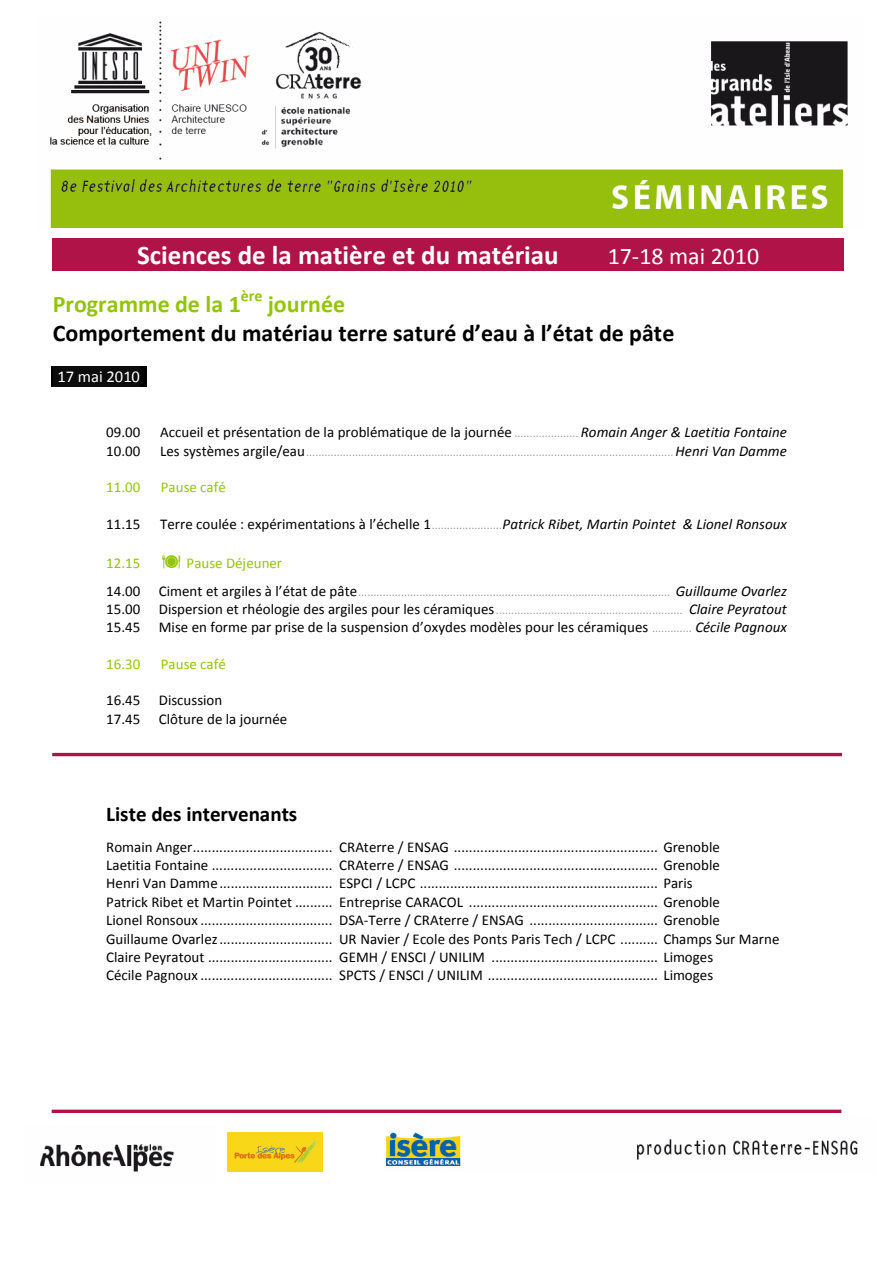
<style>
.page{position:relative;width:893px;height:1263px;background:#fff}
.page>*{position:absolute;margin:0;border:0;box-sizing:border-box;transform-origin:0 0}
.t1{font:700 27px "Calibri";color:#fff}
.t2{font:700 24px "Calibri";color:#000}
.t3{font:700 24px "Calibri";color:#93c507}
.t4{font:24px "Calibri";letter-spacing:-.005em;color:#fff}
.t5{font:700 21px "Calibri";color:#000}
.t6{font:16.5px "Calibri";color:#fff}
.t7{font:700 15.9px "Calibri";color:#93c507}
.t8{font:15px/18.3px "Calibri";color:#000}
.t9{font:italic 15px "Calibri";letter-spacing:.005em;color:#000}
.t10{font:15px "Calibri";color:#93c507}
.t11{font:12px/18.3px "Calibri";color:#999}
.s1{font-size:12px;color:#999}
.s2{font-style:italic}
.s3{font-size:15px;color:#000}
.s4{font-style:italic;font-size:15px;color:#000}
.s5{font-style:normal}
.s6{font-style:normal;font-size:12px;color:#999}
</style>
<div class="page">
<div style="left:53px;top:238px;width:790px;height:33px;background:#af1347"></div>
<div style="left:51px;top:366px;width:96px;height:20px;background:#000"></div>
<div style="left:54px;top:366px;width:86px;height:20px;background:#0c0c0c"></div>
<img style="left:50px;top:21px;width:798px;height:207px">
<hr style="left:52px;top:1110px;width:789px;height:3px;background:#af1448">
<hr style="left:52px;top:753px;width:789px;height:3px;background:#af1448">
<img style="left:40px;top:1144px;width:134px;height:28px">
<img style="left:386px;top:1132px;width:472px;height:34px">
<img style="left:228px;top:1132px;width:94px;height:39px">
<h1 class="t1" style="left:137px;top:245px;width:423px">Sciences de la matière et du matériau</h1>
<h2 class="t4" style="left:607px;top:247px;width:153px">17-18 mai 2010</h2>
<h2 class="t3" style="left:53px;top:296px;width:190px">Programme de la 1</h2>
<p class="t7" style="left:241px;top:290px;width:23px">ère</p>
<h2 class="t3" style="left:268px;top:296px;width:79px">journée</h2>
<h2 class="t2" style="left:53px;top:325px;width:623px">Comportement du matériau terre saturé d’eau à l’état de pâte</h2>
<p class="t6" style="left:57px;top:370px;width:84px">17 mai 2010</p>
<p class="t8" style="left:106px;top:424px;width:36px">09.00</p>
<p class="t8" style="left:160px;top:424px;width:628px">Accueil et présentation de la problématique de la journée <span class="s1">.....................</span> <span class="s2">Romain Anger &amp; Laetitia Fontaine</span></p>
<p class="t8" style="left:106px;top:442px;width:36px">10.00</p>
<p class="t11" style="left:160px;top:443px;width:628px"><span class="s3">Les systèmes argile/eau</span>........................................................................................................................ <span class="s4">Henri Van Damme</span></p>
<p class="t10" style="left:106px;top:481px;width:36px">11.00</p>
<p class="t10" style="left:161px;top:481px;width:67px">Pause café</p>
<p class="t8" style="left:106px;top:516px;width:36px">11.15</p>
<p class="t9" style="left:160px;top:519px;width:628px"><span class="s5">Terre coulée : expérimentations à l’échelle 1</span><span class="s6">.......................</span>Patrick Ribet, Martin Pointet &amp; Lionel Ronsoux</p>
<p class="t10" style="left:106px;top:557px;width:36px">12.15</p>
<p class="t10" style="left:186px;top:557px;width:97px">Pause Déjeuner</p>
<p class="t11" style="left:106px;top:583px;width:682px"><span class="s3">14.00 Ciment et argiles à l’état de pâte</span>...................................................................................................... <span class="s4">Guillaume Ovarlez<br></span><span class="s3">15.00 Dispersion et rhéologie des argiles pour les céramiques</span>............................................................. <span class="s4">Claire Peyratout</span></p>
<p class="t8" style="left:106px;top:619px;width:682px">15.45 Mise en forme par prise de la suspension d’oxydes modèles pour les céramiques <span class="s1">.............</span> <span class="s2">Cécile Pagnoux</span></p>
<p class="t10" style="left:106px;top:658px;width:36px">16.30</p>
<p class="t10" style="left:161px;top:658px;width:67px">Pause café</p>
<p class="t8" style="left:106px;top:692px;width:182px">16.45 Discussion<br>17.45 Clôture de la journée</p>
<h3 class="t5" style="left:106px;top:807px;width:192px">Liste des intervenants</h3>
<p class="t8" style="left:106px;top:839px;width:674px">Romain Anger..................................... CRAterre / ENSAG ...................................................... Grenoble<br>Laetitia Fontaine ................................ CRAterre / ENSAG ...................................................... Grenoble<br>Henri Van Damme.............................. ESPCI / LCPC ............................................................... Paris<br>Patrick Ribet et Martin Pointet .......... Entreprise CARACOL .................................................. Grenoble<br>Lionel Ronsoux ................................... DSA-Terre / CRAterre / ENSAG .................................. Grenoble Guillaume Ovarlez.............................. UR Navier / Ecole des Ponts Paris Tech / LCPC .......... Champs Sur Marne Claire Peyratout ................................. GEMH / ENSCI / UNILIM ............................................ Limoges<br>Cécile Pagnoux ................................... SPCTS / ENSCI / UNILIM ............................................. Limoges</p>
</div>
